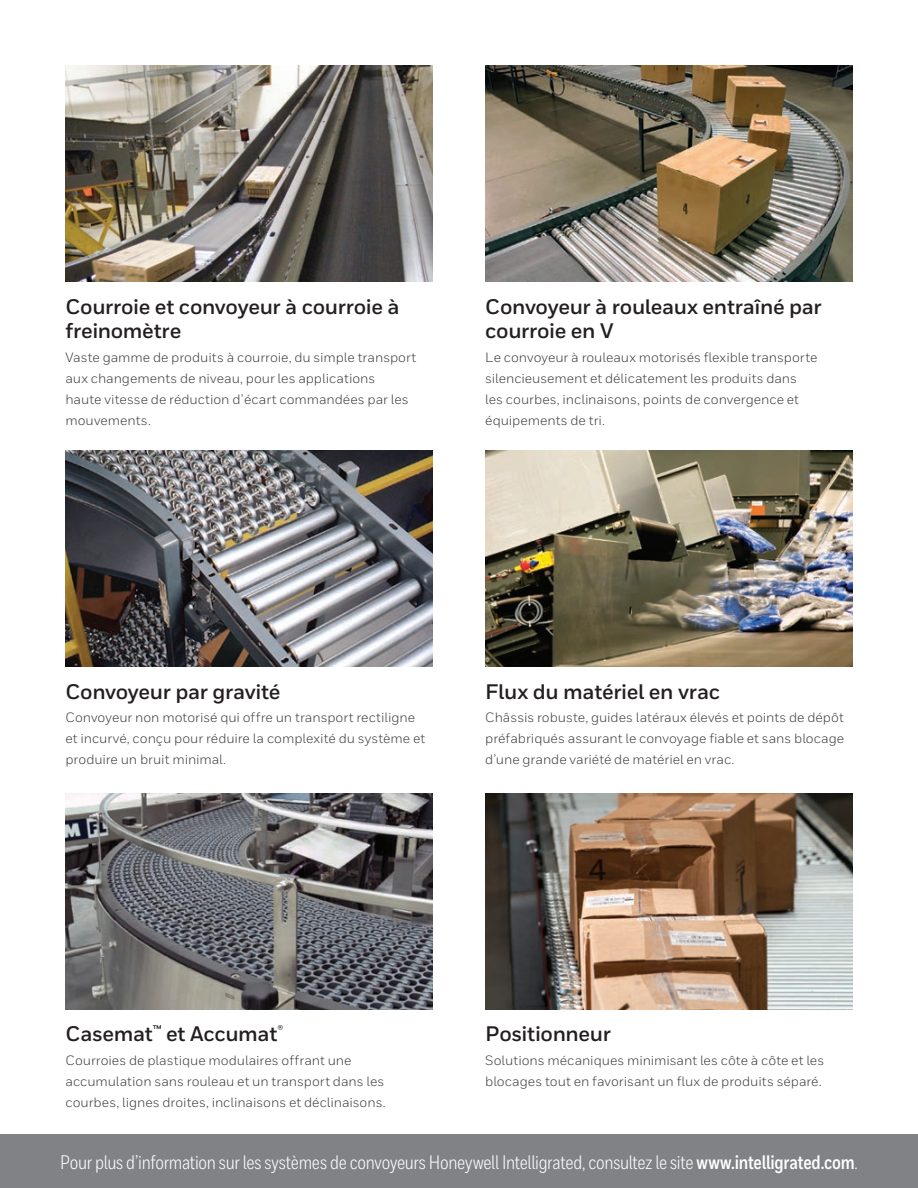
<style>
.page{position:relative;width:918px;height:1188px;background:#fff}
.page>*{position:absolute;margin:0;border:0;box-sizing:border-box;transform-origin:0 0}
.Heading_2__14_16{font:700 21px/24px "Honeywell Sans";letter-spacing:-.015em;color:#231f20}
.Headline{font:19.5px "Honeywell Cond";letter-spacing:-.015em;color:#fff}
.Body__9_14_pt{font:13.5px/21px "Honeywell Sans";color:#3e3e3f}
.s1{font-weight:700}
</style>
<div class="page">
<div style="left:0;top:1134px;width:918px;height:54px;background:#808285"></div>
<img style="left:65px;top:65px;width:368px;height:216px">
<img style="left:65px;top:451px;width:368px;height:216px">
<img style="left:65px;top:793px;width:368px;height:216px">
<img style="left:485px;top:65px;width:368px;height:216px">
<img style="left:485px;top:451px;width:368px;height:216px">
<img style="left:485px;top:793px;width:368px;height:216px">
<p class="Heading_2__14_16" style="left:65px;top:295px;width:336px">Courroie et convoyeur à courroie à freinomètre</p>
<p class="Body__9_14_pt" style="left:65px;top:347px;width:352px">Vaste gamme de produits à courroie, du simple transport aux changements de niveau, pour les applications<br>haute vitesse de réduction d’écart commandées par les mouvements.</p>
<p class="Heading_2__14_16" style="left:485px;top:295px;width:338px">Convoyeur à rouleaux entraîné par courroie en V</p>
<p class="Body__9_14_pt" style="left:485px;top:347px;width:334px">Le convoyeur à rouleaux motorisés flexible transporte silencieusement et délicatement les produits dans les courbes, inclinaisons, points de convergence et équipements de tri.</p>
<p class="Heading_2__14_16" style="left:65px;top:680px;width:217px">Convoyeur par gravité</p>
<p class="Body__9_14_pt" style="left:65px;top:707px;width:361px">Convoyeur non motorisé qui offre un transport rectiligne et incurvé, conçu pour réduire la complexité du système et produire un bruit minimal.</p>
<p class="Heading_2__14_16" style="left:485px;top:680px;width:236px">Flux du matériel en vrac</p>
<p class="Body__9_14_pt" style="left:485px;top:707px;width:361px;text-align:justify">Châssis robuste, guides latéraux élevés et points de dépôt préfabriqués assurant le convoyage fiable et sans blocage d’une grande variété de matériel en vrac.</p>
<p class="Heading_2__14_16" style="left:65px;top:1022px;width:220px">Casemat<sup>™</sup> et Accumat<sup>®</sup></p>
<p class="Body__9_14_pt" style="left:65px;top:1050px;width:322px">Courroies de plastique modulaires offrant une accumulation sans rouleau et un transport dans les courbes, lignes droites, inclinaisons et déclinaisons.</p>
<p class="Heading_2__14_16" style="left:485px;top:1022px;width:127px">Positionneur</p>
<p class="Body__9_14_pt" style="left:485px;top:1050px;width:341px">Solutions mécaniques minimisant les côte à côte et les blocages tout en favorisant un flux de produits séparé.</p>
<p class="Headline" style="left:60px;top:1150px;width:799px">Pour plus d’information sur les systèmes de convoyeurs Honeywell Intelligrated, consultez le site <span class="s1">www.intelligrated.com</span>.</p>
</div>
